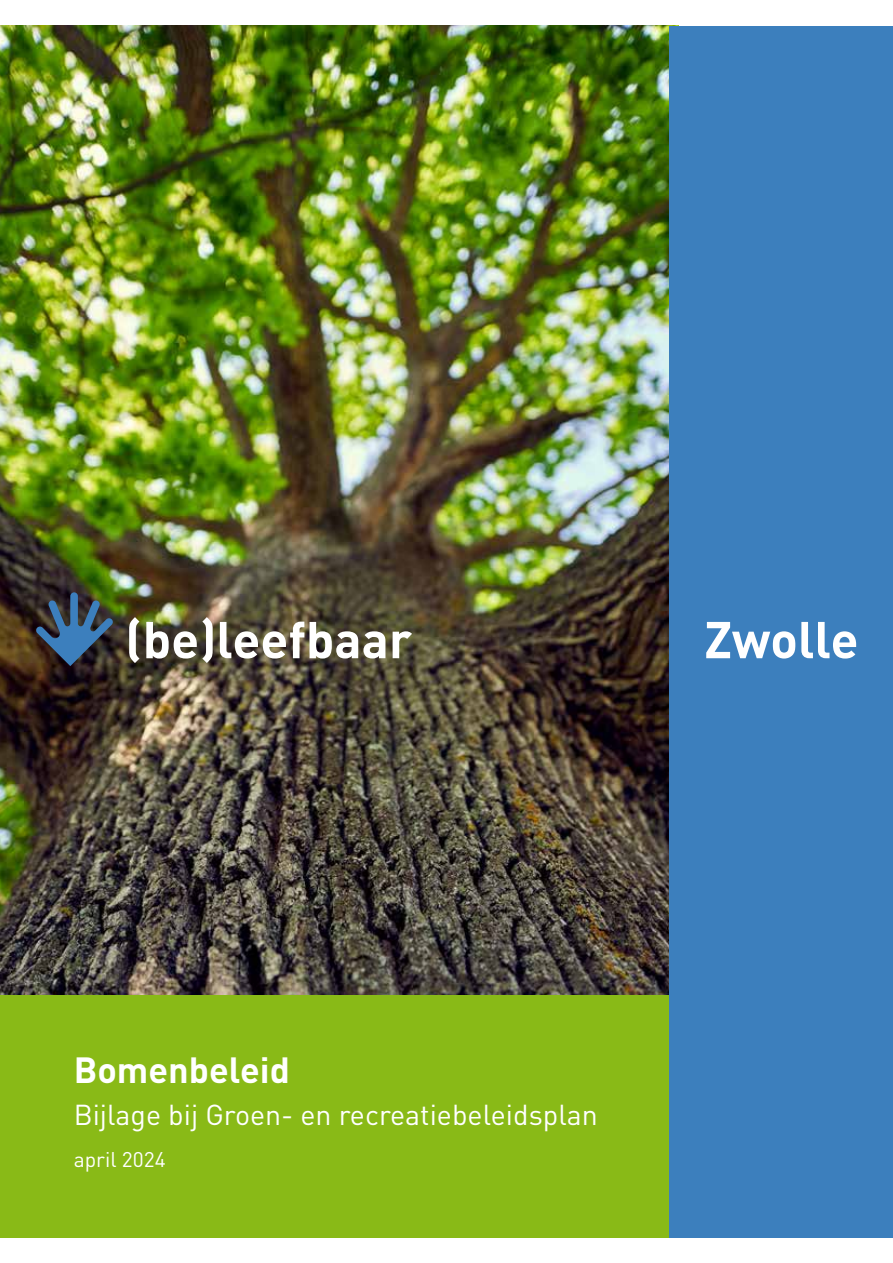
<style>
.page{position:relative;width:893px;height:1263px;background:#fff}
.page>*{position:absolute;margin:0;border:0;box-sizing:border-box;transform-origin:0 0}
.t1{font:700 51px "DINOT";color:#fff}
.t2{font:700 36px "DINOT";color:#fff}
.t3{font:28.5px "DINOT";color:#fff}
.t4{font:21px "DINOT";color:#fff}
</style>
<div class="page">
<img style="left:0;top:26px;width:670px;height:969px">
<div style="left:0;top:995px;width:670px;height:242px;background:#89ba17"></div>
<div style="left:670px;top:26px;width:223px;height:1211px;background:#3c7fbd"></div>
<svg style="left:706px;top:622px;width:150px;height:36px"></svg>
<svg style="left:36px;top:592px;width:77px;height:74px;background:#374b5b"></svg>
<h1 class="t1" style="left:125px;top:600px;width:288px">(be)leefbaar</h1>
<p class="t2" style="left:74px;top:1041px;width:218px">Bomenbeleid</p>
<p class="t3" style="left:74px;top:1093px;width:526px">Bijlage bij Groen- en recreatiebeleidsplan</p>
<p class="t4" style="left:74px;top:1143px;width:93px">april 2024</p>
</div>
